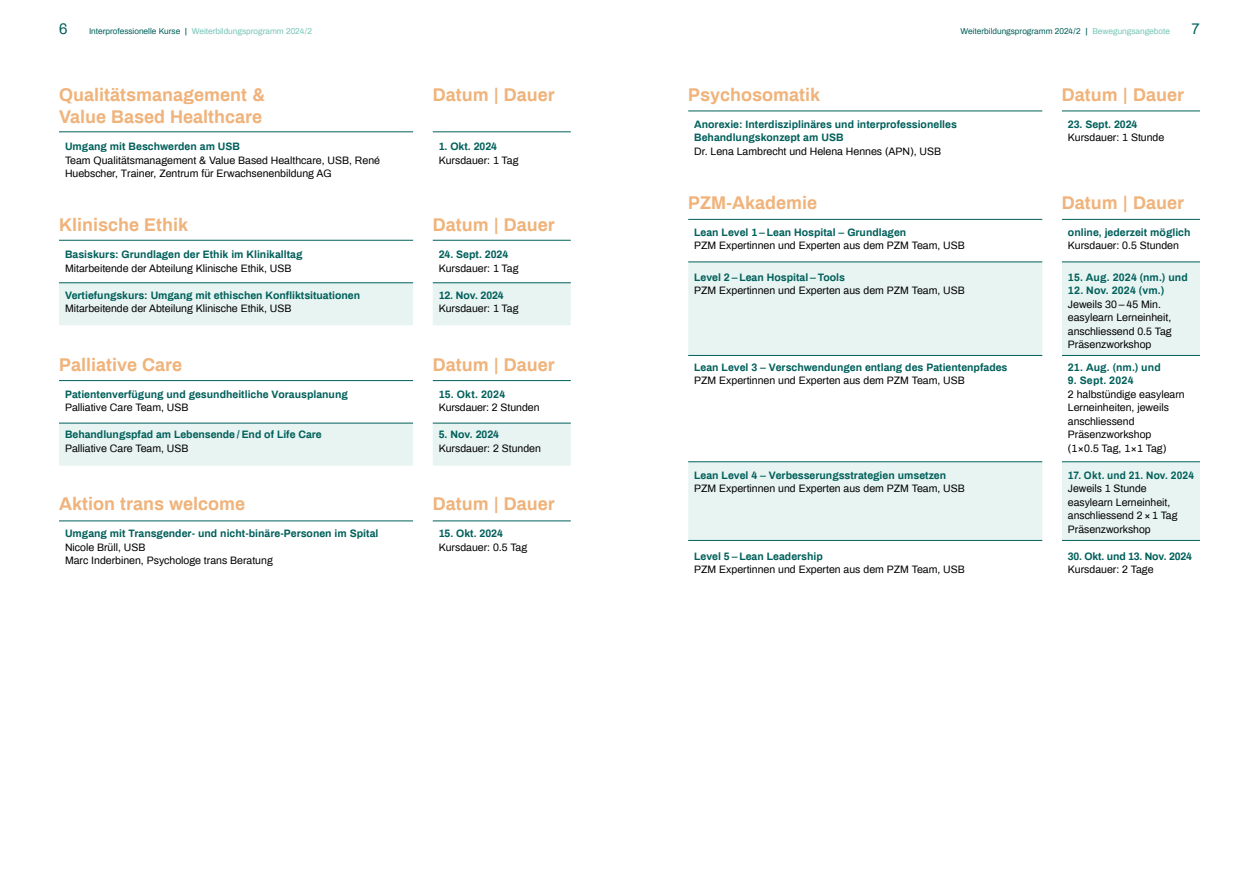
<style>
.page{position:relative;width:1259px;height:893px;background:#fff}
.page>*{position:absolute;margin:0;border:0;box-sizing:border-box;transform-origin:0 0}
.Tabelle_Titel___AR_B_12Pt_12pt_Weinrot{font:700 18px/22.5px "Archivo";color:#efb37b}
.t1{font:15px "Archivo";color:#01605b}
.Tabelle_Lauftext___AR_R_7Pt_9pt{font:10.5px/13.5px "Archivo";color:#000}
.Tabelle_Titel___AR_B_7Pt_9pt_Pink{font:700 10.5px/13.5px "Archivo";color:#01605b}
.Tabelle_Titel___AR_B_7Pt_9pt_Pink-2{font:10.5px/13.5px "Archivo";color:#000}
.Datum{font:10.5px/13.5px "Archivo";color:#000}
.Datum-2{font:700 10.5px "Archivo";color:#01605b}
.Datum-3{font:700 10.5px "Archivo";letter-spacing:.02em;color:#01605b;scale:.96 1}
.Tabelle_Titel___AR_B_7Pt_9pt_Pink-3{font:700 10.5px "Archivo";letter-spacing:-.02em;color:#01605b}
.Datum-4{font:700 10.5px "Archivo";letter-spacing:.03em;color:#01605b}
.t2{font:8.25px "Archivo";color:#76c5b8}
.t3{font:8.25px "Archivo";color:#01605b}
.s1{color:#01605b}
.s2{font-weight:700;color:#01605b}
.s3{font-weight:700}
.s4{color:#76c5b8}
.s5{font-weight:400;color:#000}
</style>
<div class="page">
<svg style="left:688px;top:262px;width:512px;height:278px;fill:#e8f4f2"></svg>
<hr style="left:688px;top:219px;width:354px;height:1px;background:#01605b">
<hr style="left:1062px;top:219px;width:138px;height:1px;background:#01605b">
<hr style="left:688px;top:262px;width:354px;height:1px;background:#01605b">
<hr style="left:1062px;top:262px;width:138px;height:1px;background:#01605b">
<hr style="left:688px;top:355px;width:354px;height:1px;background:#01605b">
<hr style="left:1062px;top:355px;width:138px;height:1px;background:#01605b">
<hr style="left:688px;top:461px;width:354px;height:1px;background:#01605b">
<hr style="left:1062px;top:461px;width:138px;height:1px;background:#01605b">
<hr style="left:688px;top:540px;width:354px;height:1px;background:#01605b">
<hr style="left:1062px;top:540px;width:138px;height:1px;background:#01605b">
<hr style="left:688px;top:111px;width:354px;height:1px;background:#01605b">
<hr style="left:1062px;top:111px;width:138px;height:1px;background:#01605b">
<svg style="left:59px;top:132px;width:512px;height:1px"></svg>
<div style="left:413px;top:132px;width:20px;height:53px;background:#fff"></div>
<svg style="left:59px;top:283px;width:512px;height:183px"></svg>
<hr style="left:59px;top:380px;width:354px;height:1px;background:#01605b">
<hr style="left:433px;top:380px;width:138px;height:1px;background:#01605b">
<hr style="left:59px;top:520px;width:354px;height:1px;background:#01605b">
<hr style="left:433px;top:520px;width:138px;height:1px;background:#01605b">
<hr style="left:59px;top:283px;width:354px;height:1px;background:#01605b">
<hr style="left:433px;top:283px;width:138px;height:1px;background:#01605b">
<hr style="left:59px;top:423px;width:354px;height:1px;background:#01605b">
<hr style="left:433px;top:423px;width:138px;height:1px;background:#01605b">
<hr style="left:59px;top:240px;width:354px;height:1px;background:#01605b">
<hr style="left:433px;top:240px;width:138px;height:1px;background:#01605b">
<hr style="left:59px;top:131px;width:354px;height:1px;background:#01605b">
<hr style="left:433px;top:131px;width:138px;height:1px;background:#01605b">
<h2 class="t1" style="left:59px;top:18px;width:10px">6</h2>
<p class="t2" style="left:89px;top:25px;width:224px"><span class="s1">Interprofessionelle Kurse</span> <span class="s2">|</span> Weiterbildungsprogramm 2024/2</p>
<p class="t3" style="left:960px;top:26px;width:211px">Weiterbildungsprogramm 2024/2 <span class="s3">|</span> <span class="s4">Bewegungsangebote</span></p>
<h2 class="t1" style="left:1191px;top:18px;width:10px">7</h2>
<p class="Tabelle_Titel___AR_B_12Pt_12pt_Weinrot" style="left:59px;top:83px;width:208px">Qualitätsmanagement &amp;<br>Value Based Healthcare</p>
<p class="Tabelle_Titel___AR_B_12Pt_12pt_Weinrot" style="left:433px;top:83px;width:124px">Datum | Dauer</p>
<p class="Tabelle_Titel___AR_B_7Pt_9pt_Pink" style="left:65px;top:140px;width:177px">Umgang mit Beschwerden am USB</p>
<p class="Tabelle_Lauftext___AR_R_7Pt_9pt" style="left:65px;top:153px;width:316px">Team Qualitätsmanagement &amp; Value Based Healthcare, USB, René<br>Huebscher, Trainer, Zentrum für Erwachsenenbildung AG</p>
<p class="Tabelle_Lauftext___AR_R_7Pt_9pt" style="left:439px;top:139px;width:81px"><span class="s2">1. Okt. 2024<br></span>Kursdauer: 1 Tag</p>
<p class="Tabelle_Titel___AR_B_12Pt_12pt_Weinrot" style="left:59px;top:213px;width:131px">Klinische Ethik</p>
<p class="Tabelle_Titel___AR_B_12Pt_12pt_Weinrot" style="left:433px;top:213px;width:124px">Datum | Dauer</p>
<p class="Tabelle_Titel___AR_B_7Pt_9pt_Pink" style="left:65px;top:248px;width:239px">Basiskurs: Grundlagen der Ethik im Klinikalltag</p>
<p class="Tabelle_Lauftext___AR_R_7Pt_9pt" style="left:65px;top:261px;width:228px">Mitarbeitende der Abteilung Klinische Ethik, USB</p>
<p class="Datum-2" style="left:439px;top:247px;width:71px">24. Sept. 2024</p>
<p class="Tabelle_Lauftext___AR_R_7Pt_9pt" style="left:439px;top:261px;width:81px">Kursdauer: 1 Tag</p>
<p class="Tabelle_Titel___AR_B_7Pt_9pt_Pink" style="left:65px;top:288px;width:297px">Vertiefungskurs: Umgang mit ethischen Konfliktsituationen</p>
<p class="Tabelle_Lauftext___AR_R_7Pt_9pt" style="left:65px;top:301px;width:228px">Mitarbeitende der Abteilung Klinische Ethik, USB</p>
<p class="Datum-2" style="left:439px;top:287px;width:66px">12. Nov. 2024</p>
<p class="Tabelle_Lauftext___AR_R_7Pt_9pt" style="left:439px;top:301px;width:81px">Kursdauer: 1 Tag</p>
<p class="Tabelle_Titel___AR_B_12Pt_12pt_Weinrot" style="left:59px;top:353px;width:125px">Palliative Care</p>
<p class="Tabelle_Titel___AR_B_12Pt_12pt_Weinrot" style="left:433px;top:353px;width:124px">Datum | Dauer</p>
<p class="Tabelle_Titel___AR_B_7Pt_9pt_Pink" style="left:65px;top:387px;width:284px">Patientenverfügung und gesundheitliche Vorausplanung<br><span class="s5">Palliative Care Team, USB</span></p>
<p class="Datum-4" style="left:439px;top:386px;width:68px">15. Okt. 2024</p>
<p class="Tabelle_Lauftext___AR_R_7Pt_9pt" style="left:439px;top:400px;width:102px">Kursdauer: 2 Stunden</p>
<p class="Tabelle_Titel___AR_B_7Pt_9pt_Pink" style="left:65px;top:428px;width:258px">Behandlungspfad am Lebensende / End of Life Care</p>
<p class="Tabelle_Lauftext___AR_R_7Pt_9pt" style="left:65px;top:441px;width:125px">Palliative Care Team, USB</p>
<p class="Datum-2" style="left:439px;top:427px;width:62px">5. Nov. 2024</p>
<p class="Tabelle_Lauftext___AR_R_7Pt_9pt" style="left:439px;top:441px;width:104px">Kursdauer: 2 Stunden</p>
<p class="Tabelle_Titel___AR_B_12Pt_12pt_Weinrot" style="left:59px;top:492px;width:188px">Aktion trans welcome</p>
<p class="Tabelle_Titel___AR_B_12Pt_12pt_Weinrot" style="left:433px;top:492px;width:124px">Datum | Dauer</p>
<p class="Tabelle_Titel___AR_B_7Pt_9pt_Pink" style="left:65px;top:527px;width:315px">Umgang mit Transgender- und nicht-binäre-Personen im Spital</p>
<p class="Tabelle_Lauftext___AR_R_7Pt_9pt" style="left:65px;top:540px;width:209px">Nicole Brüll, USB<br>Marc Inderbinen, Psychologe trans Beratung</p>
<p class="Datum-2" style="left:439px;top:526px;width:66px">15. Okt. 2024</p>
<p class="Tabelle_Lauftext___AR_R_7Pt_9pt" style="left:439px;top:540px;width:90px">Kursdauer: 0.5 Tag</p>
<p class="Tabelle_Titel___AR_B_12Pt_12pt_Weinrot" style="left:688px;top:83px;width:134px">Psychosomatik</p>
<p class="Tabelle_Titel___AR_B_12Pt_12pt_Weinrot" style="left:1062px;top:83px;width:124px">Datum | Dauer</p>
<p class="Tabelle_Titel___AR_B_7Pt_9pt_Pink" style="left:694px;top:117px;width:264px">Anorexie: Interdisziplinäres und interprofessionelles<br>Behandlungskonzept am USB</p>
<p class="Tabelle_Lauftext___AR_R_7Pt_9pt" style="left:694px;top:144px;width:248px">Dr. Lena Lambrecht und Helena Hennes (APN), USB</p>
<p class="Datum-2" style="left:1068px;top:116px;width:71px">23. Sept. 2024</p>
<p class="Tabelle_Lauftext___AR_R_7Pt_9pt" style="left:1068px;top:130px;width:98px">Kursdauer: 1 Stunde</p>
<p class="Tabelle_Titel___AR_B_12Pt_12pt_Weinrot" style="left:688px;top:191px;width:131px">PZM-Akademie</p>
<p class="Tabelle_Titel___AR_B_12Pt_12pt_Weinrot" style="left:1062px;top:191px;width:124px">Datum | Dauer</p>
<p class="Tabelle_Titel___AR_B_7Pt_9pt_Pink-2" style="left:694px;top:225px;width:272px"><span class="s2">Lean Level 1 – Lean Hospital – Grundlagen<br></span>PZM Expertinnen und Experten aus dem PZM Team, USB</p>
<p class="Datum-2" style="left:1068px;top:224px;width:124px">online, jederzeit möglich</p>
<p class="Tabelle_Lauftext___AR_R_7Pt_9pt" style="left:1068px;top:238px;width:112px">Kursdauer: 0.5 Stunden</p>
<p class="Tabelle_Titel___AR_B_7Pt_9pt_Pink-2" style="left:694px;top:270px;width:272px"><span class="s2">Level 2 – Lean Hospital – Tools<br></span>PZM Expertinnen und Experten aus dem PZM Team, USB</p>
<p class="Datum-2" style="left:1068px;top:269px;width:121px">15. Aug. 2024 (nm.) und</p>
<p class="Datum" style="left:1068px;top:283px;width:105px"><span class="s2">12. Nov. 2024 (vm.)<br></span>Jeweils 30 – 45 Min. easylearn Lerneinheit, anschliessend 0.5 Tag<br>Präsenzworkshop</p>
<p class="Tabelle_Titel___AR_B_7Pt_9pt_Pink" style="left:694px;top:360px;width:315px">Lean Level 3 – Verschwendungen entlang des Patientenpfades</p>
<p class="Tabelle_Titel___AR_B_7Pt_9pt_Pink-2" style="left:694px;top:373px;width:272px">PZM Expertinnen und Experten aus dem PZM Team, USB</p>
<p class="Datum-2" style="left:1068px;top:359px;width:94px">21. Aug. (nm.) und</p>
<p class="Datum" style="left:1068px;top:373px;width:118px"><span class="s2">9. Sept. 2024<br></span>2 halbstündige easylearn<br>Lerneinheiten, jeweils anschliessend<br>Präsenzworkshop (1×0.5 Tag, 1×1 Tag)</p>
<p class="Tabelle_Titel___AR_B_7Pt_9pt_Pink" style="left:694px;top:468px;width:272px">Lean Level 4 – Verbesserungsstrategien umsetzen<br><span class="s5">PZM Expertinnen und Experten aus dem PZM Team, USB</span></p>
<p class="Datum-3" style="left:1068px;top:467px;width:133px">17. Okt. und 21. Nov. 2024</p>
<p class="Tabelle_Lauftext___AR_R_7Pt_9pt" style="left:1068px;top:481px;width:111px">Jeweils 1 Stunde easylearn Lerneinheit, anschliessend 2 × 1 Tag<br>Präsenzworkshop</p>
<p class="Tabelle_Titel___AR_B_7Pt_9pt_Pink-2" style="left:694px;top:549px;width:272px"><span class="s2">Level 5 – Lean Leadership<br></span>PZM Expertinnen und Experten aus dem PZM Team, USB</p>
<p class="Tabelle_Titel___AR_B_7Pt_9pt_Pink-3" style="left:1068px;top:548px;width:125px">30. Okt. und 13. Nov. 2024</p>
<p class="Tabelle_Lauftext___AR_R_7Pt_9pt" style="left:1068px;top:562px;width:87px">Kursdauer: 2 Tage</p>
</div>
